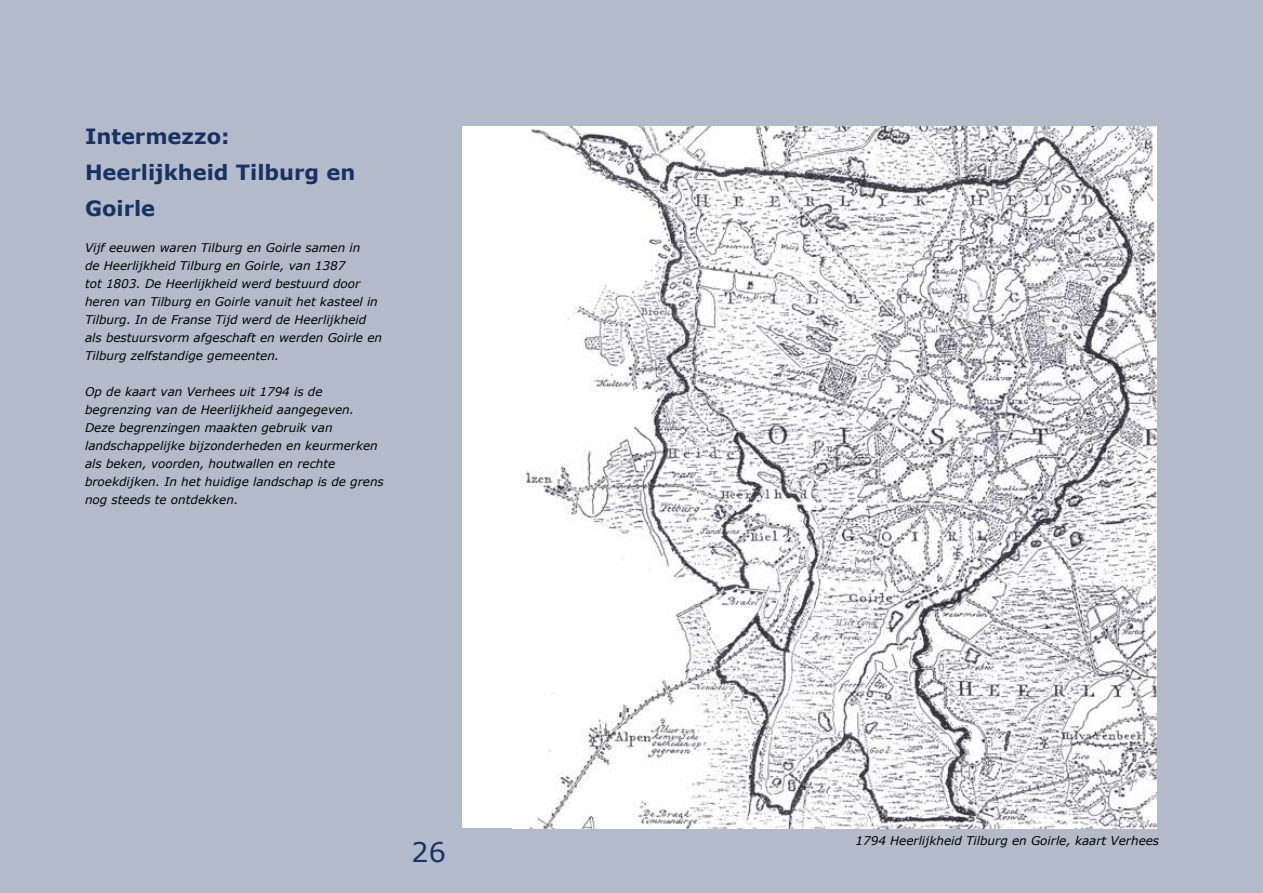
<style>
.page{position:relative;width:1263px;height:893px;background:#fff}
.page>*{position:absolute;margin:0;border:0;box-sizing:border-box;transform-origin:0 0}
.t1{font:27px "Verdana";color:#193264}
.t2{font:700 21px/36px "Verdana";color:#193264}
.t3{font:italic 12px/18px "Verdana";color:#000}
</style>
<div class="page">
<hr style="left:1262px;top:0;width:1px;height:893px;background:#193264">
<div style="left:0;top:0;width:1262px;height:893px;background:#b3bbcb"></div>
<div style="left:462px;top:126px;width:693px;height:702px;background:#fff"></div>
<img style="left:525px;top:126px;width:632px;height:702px">
<h2 class="t2" style="left:85px;top:118px;width:272px">Intermezzo:<br>Heerlijkheid Tilburg en<br>Goirle</h2>
<p class="t3" style="left:85px;top:239px;width:299px">Vijf eeuwen waren Tilburg en Goirle samen in<br>de Heerlijkheid Tilburg en Goirle, van 1387<br>tot 1803. De Heerlijkheid werd bestuurd door heren van Tilburg en Goirle vanuit het kasteel in Tilburg. In de Franse Tijd werd de Heerlijkheid als bestuursvorm afgeschaft en werden Goirle en Tilburg zelfstandige gemeenten.</p>
<p class="t3" style="left:85px;top:383px;width:300px">Op de kaart van Verhees uit 1794 is de begrenzing van de Heerlijkheid aangegeven.<br>Deze begrenzingen maakten gebruik van landschappelijke bijzonderheden en keurmerken als beken, voorden, houtwallen en rechte broekdijken. In het huidige landschap is de grens nog steeds te ontdekken.</p>
<h1 class="t1" style="left:412px;top:833px;width:36px">26</h1>
<p class="t3" style="left:855px;top:831px;width:305px">1794 Heerlijkheid Tilburg en Goirle, kaart Verhees</p>
</div>
